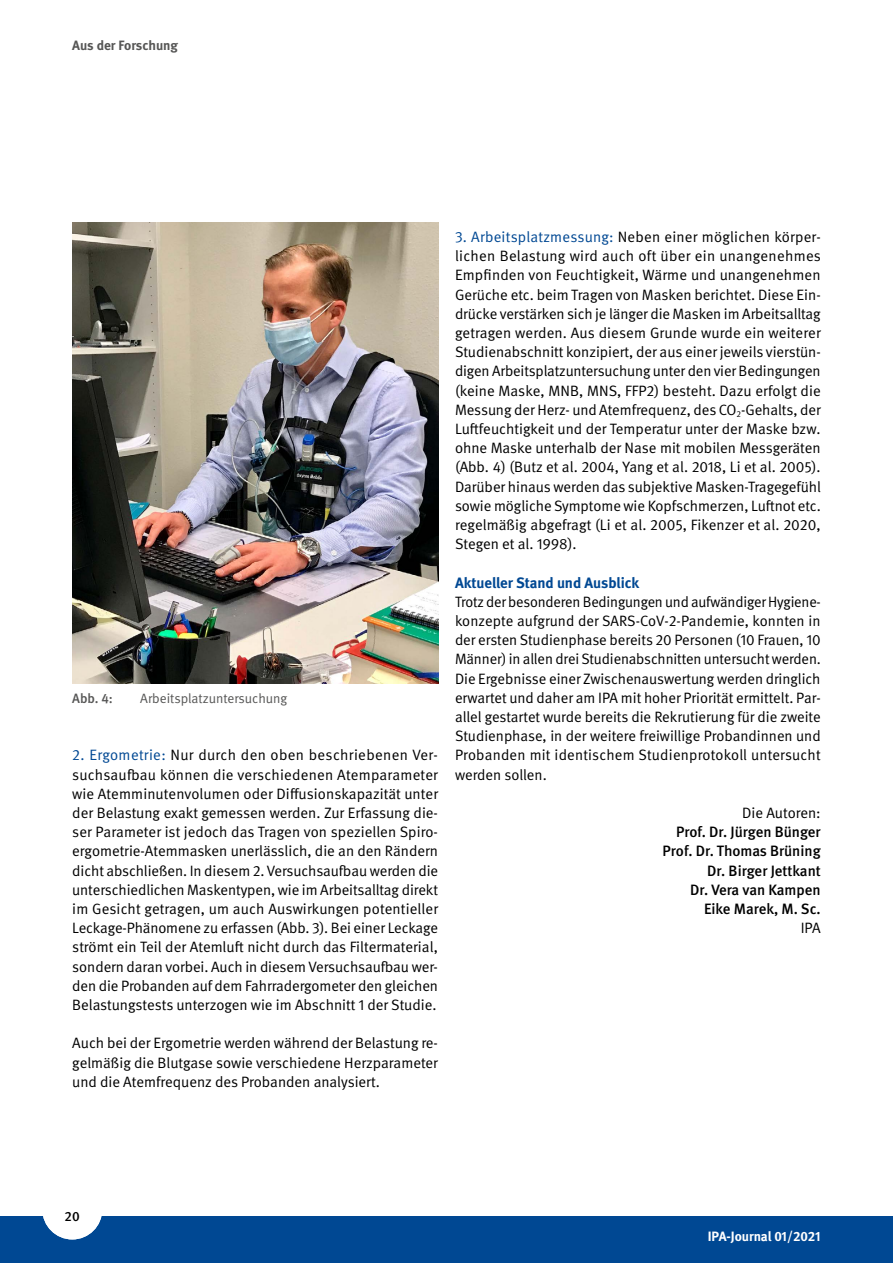
<style>
.page{position:relative;width:893px;height:1263px;background:#fff}
.page>*{position:absolute;margin:0;border:0;box-sizing:border-box;transform-origin:0 0}
._01_Standardschriftarten_01_Fließtext{font:15px/19.2px "DGUV Meta";color:#000;text-align:justify}
._01_Standardschriftarten_AutorSchluss_gra{font:500 15px "DGUV Meta";color:#000}
._01_Standardschriftarten_06_Zwischenübers{font:700 15px "DGUV Meta";color:#004893}
._01_Standardschriftarten_AutorSchluss_sw{font:15px "DGUV Meta";color:#000}
.t1{font:13.5px "DGUV Meta";color:#565655}
.t2{font:700 13.5px "DGUV Meta";letter-spacing:-.01em;color:#fff}
.t3{font:700 13.5px "DGUV Meta";color:#565655}
.t4{font:500 13.5px "DGUV Meta";color:#565655}
.t5{font:500 13.5px "DGUV Meta";color:#000}
.s1{color:#004893}
</style>
<div class="page">
<div style="left:0;top:1216px;width:893px;height:47px;background:#004893"></div>
<div style="left:42px;top:1179px;width:60px;height:60px;background:#fff;border-radius:50%"></div>
<img style="left:72px;top:223px;width:366px;height:461px">
<p class="t3" style="left:72px;top:37px;width:107px">Aus der Forschung</p>
<p class="t4" style="left:72px;top:690px;width:42px">Abb. 4:</p>
<p class="t1" style="left:140px;top:690px;width:148px">Arbeitsplatzuntersuchung</p>
<p class="_01_Standardschriftarten_01_Fließtext" style="left:72px;top:746px;width:367px"><span class="s1">2. Ergometrie:</span> Nur durch den oben beschriebenen Ver&shy;suchsaufbau können die verschiedenen Atemparameter wie Atemminutenvolumen oder Diffusionskapazität unter der Belastung exakt gemessen werden. Zur Erfassung die&shy;ser Parameter ist jedoch das Tragen von speziellen Spiro&shy;ergometrie-Atemmasken unerlässlich, die an den Rändern dicht abschließen. In diesem 2. Versuchsaufbau werden die unterschiedlichen Maskentypen, wie im Arbeitsalltag direkt im Gesicht getragen, um auch Auswirkungen potentieller Leckage-Phänomene zu erfassen (Abb. 3). Bei einer Leckage strömt ein Teil der Atemluft nicht durch das Filtermaterial, sondern daran vorbei. Auch in diesem Versuchsaufbau wer&shy;den die Probanden auf dem Fahrradergometer den gleichen Belastungstests unterzogen wie im Abschnitt 1 der Studie.</p>
<p class="_01_Standardschriftarten_01_Fließtext" style="left:72px;top:1034px;width:367px">Auch bei der Ergometrie werden während der Belastung re&shy;gelmäßig die Blutgase sowie verschiedene Herzparameter und die Atemfrequenz des Probanden analysiert.</p>
<p class="_01_Standardschriftarten_01_Fließtext" style="left:455px;top:228px;width:367px"><span class="s1">3. Arbeitsplatzmessung:</span> Neben einer möglichen körper&shy;lichen Belastung wird auch oft über ein unangenehmes Empfinden von Feuchtigkeit, Wärme und unangenehmen Gerüche etc. beim Tragen von Masken berichtet. Diese Ein&shy;drücke verstärken sich je länger die Masken im Arbeitsalltag getragen werden. Aus diesem Grunde wurde ein weiterer Studienabschnitt konzipiert, der aus einer jeweils vierstün&shy;digen Arbeitsplatzuntersuchung unter den vier Bedingungen (keine Maske, MNB, MNS, FFP2) besteht. Dazu erfolgt die Messung der Herz- und Atemfrequenz, des CO<sub>2</sub>-Gehalts, der Luftfeuchtigkeit und der Temperatur unter der Maske bzw. ohne Maske unterhalb der Nase mit mobilen Messgeräten (Abb. 4) (Butz et al. 2004, Yang et al. 2018, Li et al. 2005).<br>Darüber hinaus werden das subjektive Masken-Tragegefühl sowie mögliche Symptome wie Kopfschmerzen, Luftnot etc. regelmäßig abgefragt (Li et al. 2005, Fikenzer et al. 2020, Stegen et al. 1998).</p>
<p class="_01_Standardschriftarten_06_Zwischenübers" style="left:455px;top:573px;width:186px">Aktueller Stand und Ausblick</p>
<p class="_01_Standardschriftarten_01_Fließtext" style="left:455px;top:592px;width:367px">Trotz der besonderen Bedingungen und aufwändiger Hygiene&shy;konzepte aufgrund der SARS-CoV-2-Pandemie, konnten in der ersten Studienphase bereits 20 Personen (10 Frauen, 10<br>Männer) in allen drei Studienabschnitten untersucht werden.<br>Die Ergebnisse einer Zwischenauswertung werden dringlich erwartet und daher am IPA mit hoher Priorität ermittelt. Par&shy;allel gestartet wurde bereits die Rekrutierung für die zweite Studienphase, in der weitere freiwillige Probandinnen und Probanden mit identischem Studienprotokoll untersucht werden sollen.</p>
<p class="_01_Standardschriftarten_AutorSchluss_sw" style="left:742px;top:804px;width:80px">Die Autoren:</p>
<p class="_01_Standardschriftarten_AutorSchluss_gra" style="left:676px;top:823px;width:146px">Prof. Dr. Jürgen Bünger</p>
<p class="_01_Standardschriftarten_AutorSchluss_gra" style="left:663px;top:842px;width:160px">Prof. Dr. Thomas Brüning</p>
<p class="_01_Standardschriftarten_AutorSchluss_gra" style="left:707px;top:862px;width:115px">Dr. Birger Jettkant</p>
<p class="_01_Standardschriftarten_AutorSchluss_gra" style="left:690px;top:881px;width:132px">Dr. Vera van Kampen</p>
<p class="_01_Standardschriftarten_AutorSchluss_gra" style="left:704px;top:900px;width:118px">Eike Marek, M. Sc.</p>
<p class="_01_Standardschriftarten_AutorSchluss_sw" style="left:801px;top:919px;width:21px">IPA</p>
<p class="t5" style="left:65px;top:1209px;width:17px">20</p>
<p class="t2" style="left:708px;top:1228px;width:114px">IPA-Journal 01/2021</p>
</div>
